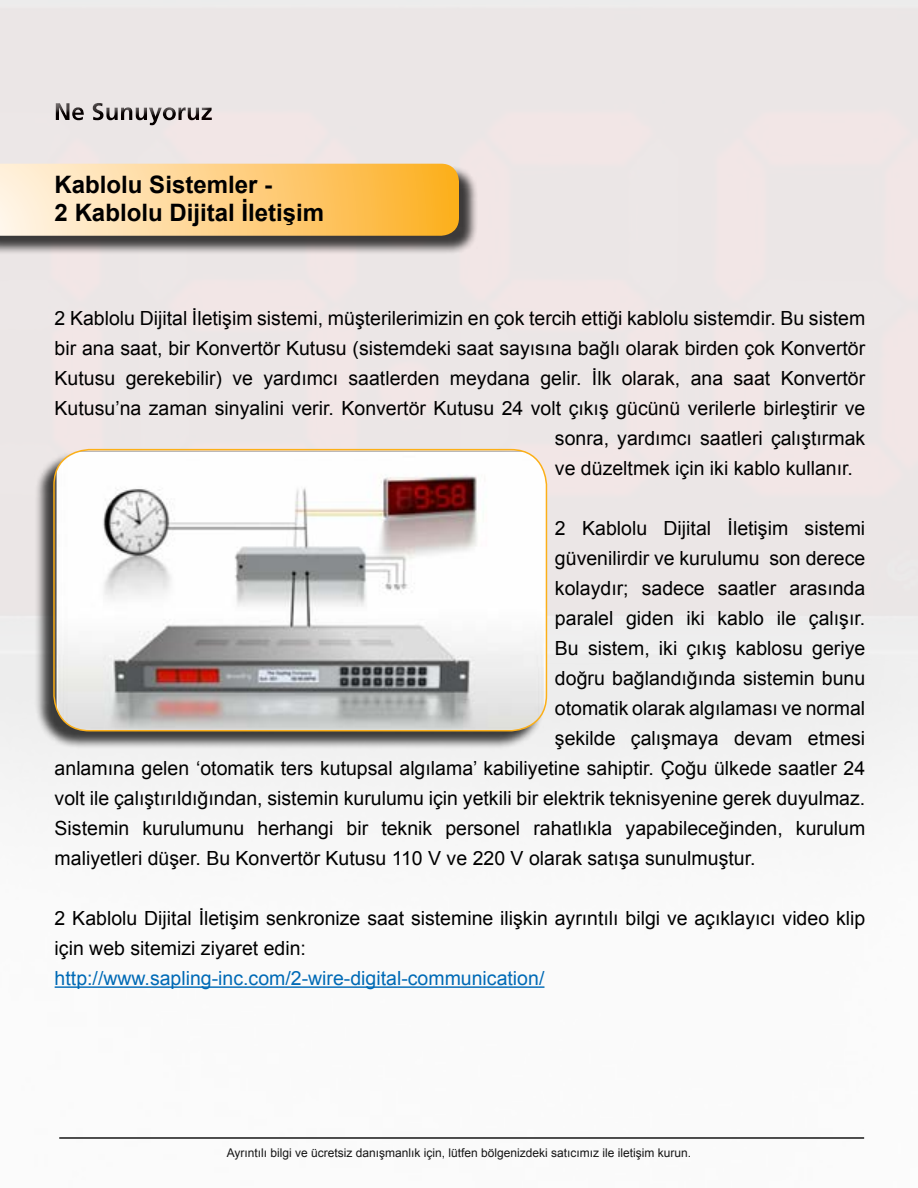
<style>
.page{position:relative;width:918px;height:1188px;background:#fff}
.page>*{position:absolute;margin:0;border:0;box-sizing:border-box;transform-origin:0 0}
.t1{font:700 24px/28.8px "Arial";color:#000}
.t2{font:19.5px/30px "Arial";color:#000}
.t3{font:19.5px "Arial";color:#006ab6}
.t4{font:12px "Arial";color:#000}
</style>
<div class="page">
<img style="left:0;top:0;width:918px;height:1139px">
<div style="left:0;top:166px;width:478px;height:89px;background:#000;opacity:.75"></div>
<svg style="left:0;top:164px;width:459px;height:72px;background:#fdd085"></svg>
<hr style="left:55px;top:986px;width:489px;height:2px;background:#006ab6">
<div style="left:34px;top:451px;width:510px;height:298px;background:#000;opacity:.75"></div>
<img style="left:55px;top:451px;width:491px;height:280px">
<div style="left:53px;top:449px;width:494px;height:282px;border:2px solid #fcaf17;border-radius:36px"></div>
<p class="t1" style="left:55px;top:171px;width:271px">Kablolu Sistemler -<br>2 Kablolu Dijital İletişim</p>
<p class="t2" style="left:55px;top:303px;width:812px">2 Kablolu Dijital İletişim sistemi, müşterilerimizin en çok tercih ettiği kablolu sistemdir. Bu sistem</p>
<p class="t2" style="left:55px;top:333px;width:812px">bir ana saat, bir Konvertör Kutusu (sistemdeki saat sayısına bağlı olarak birden çok Konvertör</p>
<p class="t2" style="left:55px;top:363px;width:812px">Kutusu gerekebilir) ve yardımcı saatlerden meydana gelir. İlk olarak, ana saat Konvertör</p>
<p class="t2" style="left:55px;top:393px;width:812px">Kutusu’na zaman sinyalini verir. Konvertör Kutusu 24 volt çıkış gücünü verilerle birleştirir ve</p>
<p class="t2" style="left:555px;top:423px;width:312px">sonra, yardımcı saatleri çalıştırmak</p>
<p class="t2" style="left:555px;top:453px;width:300px">ve düzeltmek için iki kablo kullanır.</p>
<p class="t2" style="left:555px;top:513px;width:312px">2 Kablolu Dijital İletişim sistemi</p>
<p class="t2" style="left:555px;top:543px;width:312px">güvenilirdir ve kurulumu son derece</p>
<p class="t2" style="left:555px;top:573px;width:312px">kolaydır; sadece saatler arasında</p>
<p class="t2" style="left:555px;top:603px;width:312px">paralel giden iki kablo ile çalışır.</p>
<p class="t2" style="left:555px;top:633px;width:312px">Bu sistem, iki çıkış kablosu geriye</p>
<p class="t2" style="left:555px;top:663px;width:312px">doğru bağlandığında sistemin bunu</p>
<p class="t2" style="left:555px;top:693px;width:312px">otomatik olarak algılaması ve normal</p>
<p class="t2" style="left:555px;top:723px;width:312px">şekilde çalışmaya devam etmesi</p>
<p class="t2" style="left:55px;top:753px;width:812px">anlamına gelen ‘otomatik ters kutupsal algılama’ kabiliyetine sahiptir. Çoğu ülkede saatler 24</p>
<p class="t2" style="left:55px;top:783px;width:812px">volt ile çalıştırıldığından, sistemin kurulumu için yetkili bir elektrik teknisyenine gerek duyulmaz.</p>
<p class="t2" style="left:55px;top:813px;width:812px">Sistemin kurulumunu herhangi bir teknik personel rahatlıkla yapabileceğinden, kurulum</p>
<p class="t2" style="left:55px;top:843px;width:702px">maliyetleri düşer. Bu Konvertör Kutusu 110 V ve 220 V olarak satışa sunulmuştur.</p>
<p class="t2" style="left:55px;top:903px;width:812px">2 Kablolu Dijital İletişim senkronize saat sistemine ilişkin ayrıntılı bilgi ve açıklayıcı video klip için web sitemizi ziyaret edin:</p>
<p class="t3" style="left:55px;top:965px;width:491px">http://www.sapling-inc.com/2-wire-digital-communication/</p>
<p class="t4" style="left:227px;top:1145px;width:466px">Ayrıntılı bilgi ve ücretsiz danışmanlık için, lütfen bölgenizdeki satıcımız ile iletişim kurun.</p>
</div>
